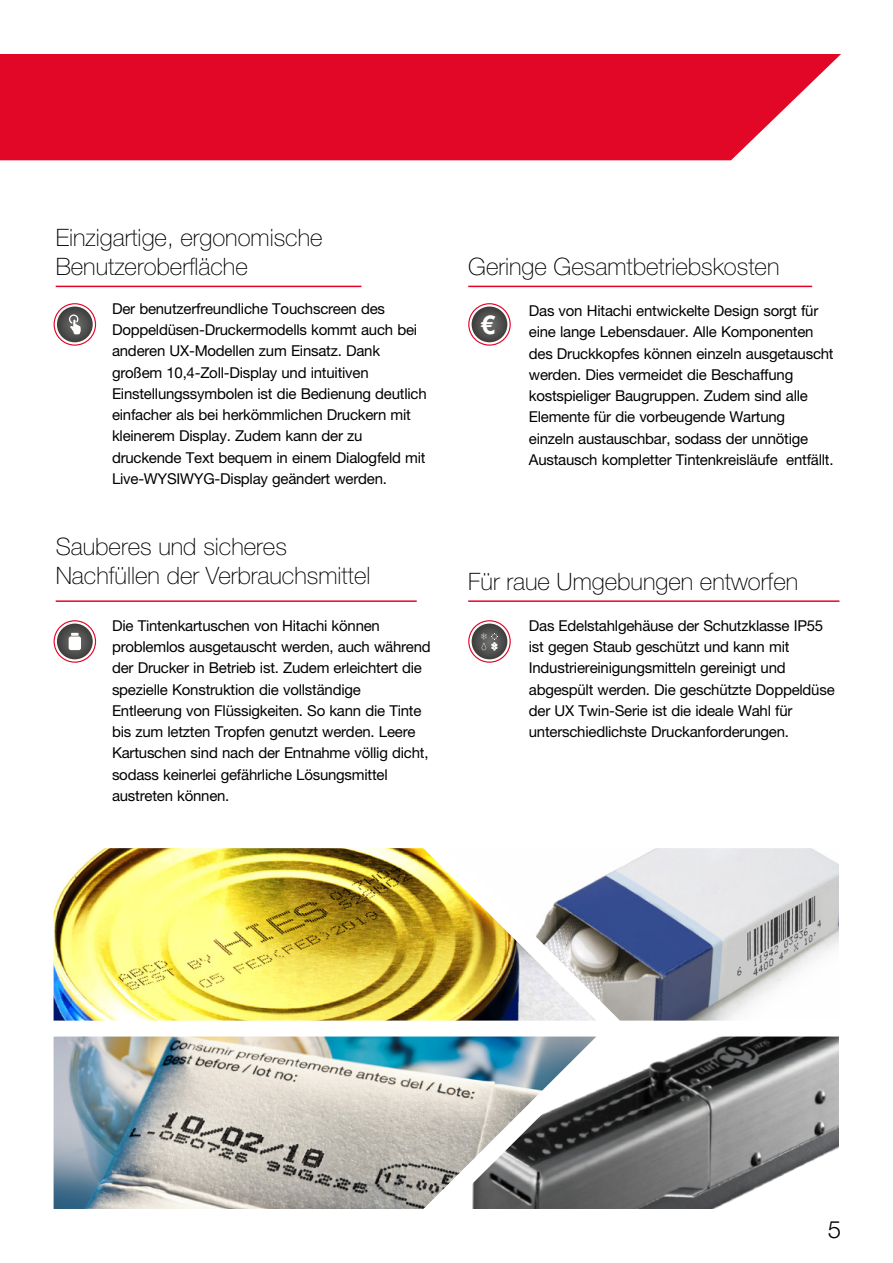
<style>
.page{position:relative;width:893px;height:1263px;background:#fff}
.page>*{position:absolute;margin:0;border:0;box-sizing:border-box;transform-origin:0 0}
.t1{font:700 25.95px "Helvetica Neue LT Pro";color:#fff}
.t2{font:100 24px/28.8px "Helvetica Neue LT Pro";color:#000}
.t3{font:300 24px "Helvetica Neue LT Pro";color:#000}
.t4{font:15px/21.3px "Helvetica Neue LT Pro";letter-spacing:-.015em;color:#000}
</style>
<div class="page">
<div style="left:0;top:54px;width:841px;height:106px;background:#e20627"></div>
<img style="left:54px;top:1036px;width:393px;height:173px">
<img style="left:447px;top:1036px;width:392px;height:173px">
<hr style="left:56px;top:286px;width:305px;height:1px;background:#e40428">
<hr style="left:468px;top:286px;width:344px;height:1px;background:#e40428">
<hr style="left:56px;top:600px;width:361px;height:2px;background:#e40428">
<hr style="left:468px;top:600px;width:371px;height:2px;background:#e40428">
<svg style="left:54px;top:303px;width:42px;height:43px"></svg>
<svg style="left:468px;top:303px;width:43px;height:43px"></svg>
<svg style="left:54px;top:620px;width:42px;height:43px"></svg>
<svg style="left:468px;top:620px;width:43px;height:43px"></svg>
<img style="left:54px;top:848px;width:393px;height:172px">
<img style="left:447px;top:848px;width:392px;height:172px">
<h2 class="t2" style="left:56px;top:223px;width:268px">Einzigartige, ergonomische<br>Benutzeroberfläche</h2>
<p class="t4" style="left:112px;top:298px;width:316px">Der benutzerfreundliche Touchscreen des Doppeldüsen-Druckermodells kommt auch bei anderen UX-Modellen zum Einsatz. Dank großem 10,4-Zoll-Display und intuitiven Einstellungssymbolen ist die Bedienung deutlich einfacher als bei herkömmlichen Druckern mit kleinerem Display. Zudem kann der zu druckende Text bequem in einem Dialogfeld mit Live-WYSIWYG-Display geändert werden.</p>
<h2 class="t2" style="left:56px;top:532px;width:316px">Sauberes und sicheres<br>Nachfüllen der Verbrauchsmittel</h2>
<p class="t4" style="left:112px;top:615px;width:320px">Die Tintenkartuschen von Hitachi können problemlos ausgetauscht werden, auch während der Drucker in Betrieb ist. Zudem erleichtert die spezielle Konstruktion die vollständige Entleerung von Flüssigkeiten. So kann die Tinte bis zum letzten Tropfen genutzt werden. Leere Kartuschen sind nach der Entnahme völlig dicht, sodass keinerlei gefährliche Lösungsmittel austreten können.</p>
<h2 class="t2" style="left:468px;top:252px;width:313px">Geringe Gesamtbetriebskosten</h2>
<p class="t4" style="left:529px;top:300px;width:306px">Das von Hitachi entwickelte Design sorgt für eine lange Lebensdauer. Alle Komponenten des Druckkopfes können einzeln ausgetauscht werden. Dies vermeidet die Beschaffung kostspieliger Baugruppen. Zudem sind alle Elemente für die vorbeugende Wartung einzeln austauschbar, sodass der unnötige Austausch kompletter Tintenkreisläufe entfällt.</p>
<h1 class="t1" style="left:480px;top:308px;width:16px">€</h1>
<h2 class="t2" style="left:468px;top:567px;width:331px">Für raue Umgebungen entworfen</h2>
<p class="t4" style="left:529px;top:615px;width:307px">Das Edelstahlgehäuse der Schutzklasse IP55 ist gegen Staub geschützt und kann mit Industriereinigungsmitteln gereinigt und abgespült werden. Die geschützte Doppeldüse der UX Twin-Serie ist die ideale Wahl für unterschiedlichste Druckanforderungen.</p>
<h2 class="t3" style="left:828px;top:1214px;width:15px">5</h2>
</div>
